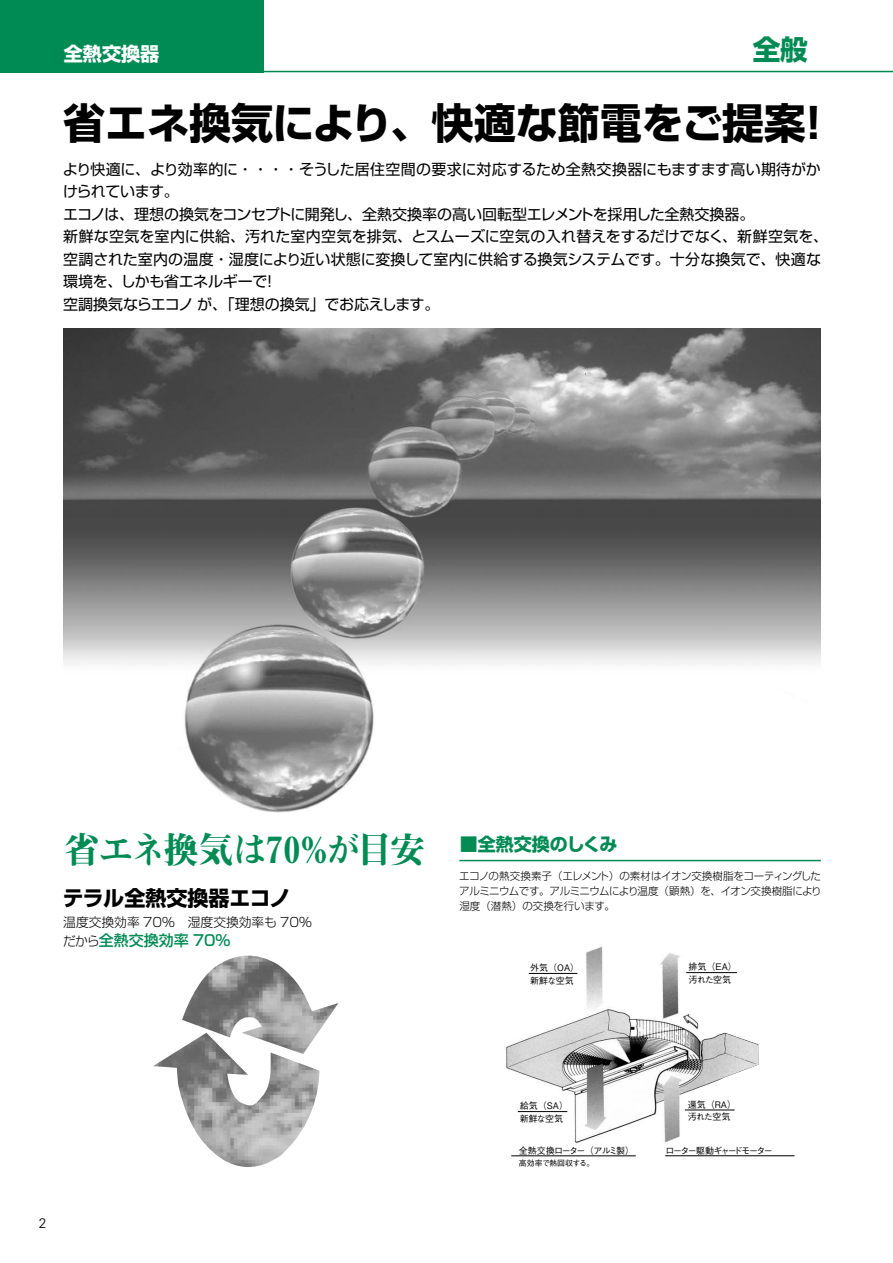
<style>
.page{position:relative;width:893px;height:1263px;background:#fff}
.page>*{position:absolute;margin:0;border:0;box-sizing:border-box;transform-origin:0 0}
.t1{font:700 42px "Shin Go Pro";color:#000}
.t2{font:36px "Midashi Min Pro MA31";letter-spacing:-.055em;color:#008b55}
.t3{font:700 27.6px "Shin Go Pro";color:#008b55}
.t4{font:700 21px "Shin Go Pro";color:#000}
.t5{font:700 19.2px "Shin Go Pro";color:#fff}
.t6{font:700 18px "Shin Go Pro";color:#008b55}
.t7{font:15px/22.5px "Shin Go Pro";letter-spacing:-.005em;color:#000}
.t8{font:500 15px "Shin Go Pro";color:#008b55}
.t9{font:300 13.8px "Univers";color:#000}
.t10{font:300 12.75px "Shin Go Pro";color:#000}
.t11{font:300 10.5px/15px "Shin Go Pro";letter-spacing:-.04em;color:#000}
.t12{font:300 10.5px "Shin Go Pro";color:#000}
.t13{font:500 9px/12.6px "Gothic BBB Pro";color:#000}
.t14{font:500 9px/12.6px "Gothic BBB Pro";letter-spacing:-.03em;color:#000}
.t15{font:500 9px "Gothic BBB Pro";letter-spacing:-.12em;color:#000}
.t16{font:500 9px "Gothic BBB Pro";letter-spacing:-.185em;color:#000}
.t17{font:500 7.95px "Gothic BBB Pro";letter-spacing:-.03em;color:#000}
.s1{font-weight:300;font-size:12.75px;color:#000}
</style>
<div class="page">
<img style="left:64px;top:328px;width:757px;height:829px">
<hr style="left:459px;top:860px;width:362px;height:1px;background:#008b55">
<img style="left:153px;top:956px;width:185px;height:211px">
<img style="left:503px;top:944px;width:255px;height:203px">
<hr style="left:665px;top:1155px;width:129px;height:1px;background:#000">
<hr style="left:511px;top:1155px;width:125px;height:1px;background:#000">
<hr style="left:685px;top:1110px;width:50px;height:1px;background:#000">
<hr style="left:529px;top:973px;width:48px;height:1px;background:#000">
<hr style="left:686px;top:972px;width:51px;height:1px;background:#000">
<hr style="left:518px;top:1111px;width:49px;height:1px;background:#000">
<div style="left:0;top:0;width:264px;height:72px;background:#008b55"></div>
<hr style="left:0;top:71px;width:893px;height:1px;background:#008b55">
<p class="t5" style="left:64px;top:39px;width:97px">全熱交換器</p>
<h3 class="t3" style="left:753px;top:28px;width:57px">全般</h3>
<h1 class="t1" style="left:63px;top:90px;width:773px">省エネ換気により、快適な節電をご提案！</h1>
<p class="t7" style="left:63px;top:156px;width:767px">より快適に、より効率的に・・・・そうした居住空間の要求に対応するため全熱交換器にもますます高い期待がかけられています。<br>エコノは、理想の換気をコンセプトに開発し、全熱交換率の高い回転型エレメントを採用した全熱交換器。<br>新鮮な空気を室内に供給、汚れた室内空気を排気、とスムーズに空気の入れ替えをするだけでなく、新鮮空気を、空調された室内の温度・湿度により近い状態に変換して室内に供給する換気システムです。十分な換気で、快適な環境を、しかも省エネルギーで！<br>空調換気ならエコノ が、「理想の換気」でお応えします。</p>
<h2 class="t2" style="left:64px;top:822px;width:363px">省エネ換気は70％が目安</h2>
<h3 class="t4" style="left:63px;top:881px;width:229px">テラル全熱交換器エコノ</h3>
<p class="t10" style="left:63px;top:911px;width:250px">温度交換効率 70％　湿度交換効率も 70％</p>
<p class="t8" style="left:63px;top:928px;width:169px"><span class="s1">だから</span>全熱交換効率 70％</p>
<p class="t6" style="left:460px;top:830px;width:159px">■全熱交換のしくみ</p>
<p class="t11" style="left:459px;top:867px;width:364px">エコノの熱交換素子（エレメント）の素材はイオン交換樹脂をコーティングしたアルミニウムです。アルミニウムにより温度（顕熱）を、イオン交換樹脂により</p>
<p class="t12" style="left:459px;top:897px;width:157px">湿度（潜熱）の交換を行います。</p>
<p class="t13" style="left:530px;top:960px;width:50px">外気（OA）新鮮な空気</p>
<p class="t14" style="left:689px;top:959px;width:50px">排気（EA）汚れた空気</p>
<p class="t9" style="left:39px;top:1215px;width:9px">2</p>
<p class="t13" style="left:520px;top:1098px;width:50px">給気（SA）新鮮な空気</p>
<p class="t15" style="left:519px;top:1143px;width:117px">全熱交換ローター（アルミ製）</p>
<p class="t17" style="left:519px;top:1157px;width:77px">高効率で熱回収する。</p>
<p class="t14" style="left:688px;top:1097px;width:50px">還気（RA）汚れた空気</p>
<p class="t16" style="left:666px;top:1143px;width:109px">ローター駆動ギャードモーター</p>
</div>
